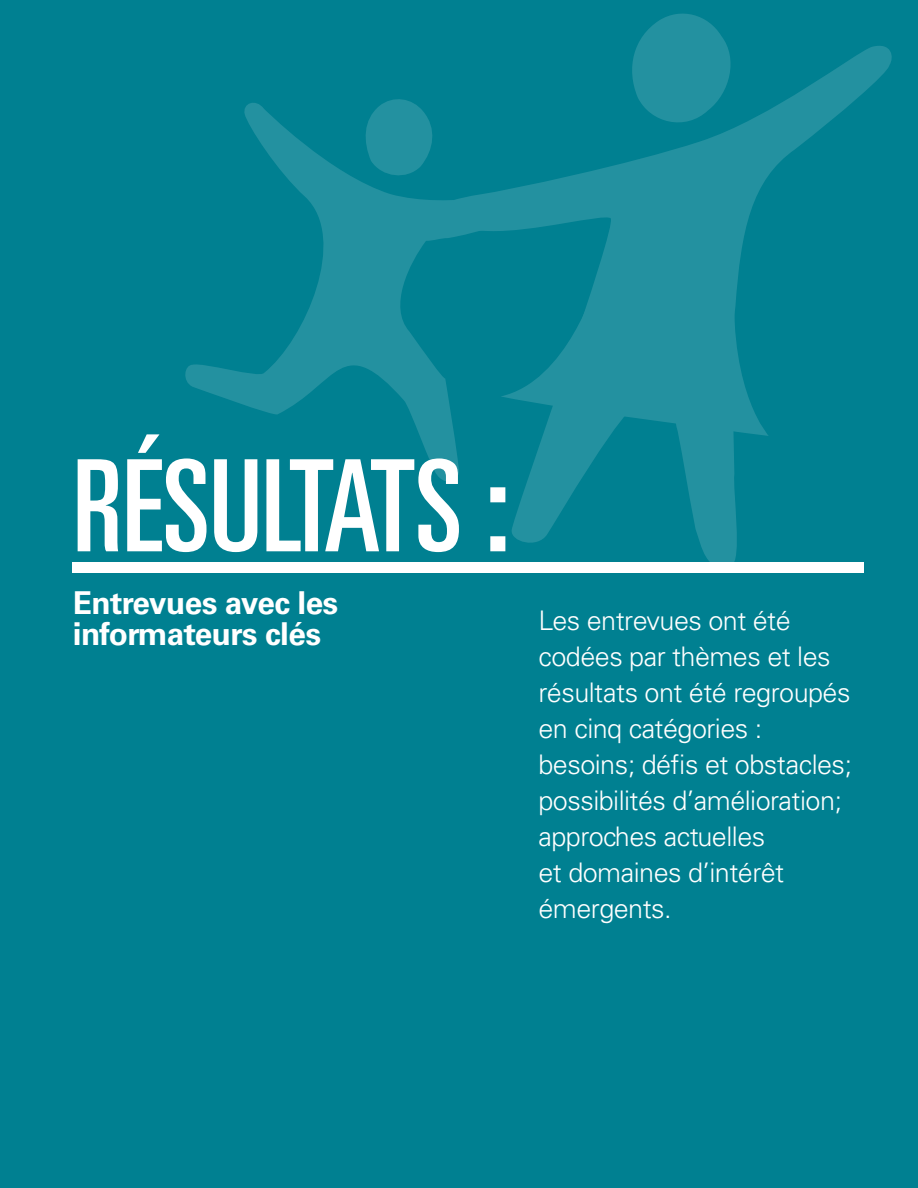
<style>
.page{position:relative;width:918px;height:1188px;background:#008091}
.page>*{position:absolute;margin:0;border:0;box-sizing:border-box;transform-origin:0 0}
.t1{font:ultra-condensed 127.5px "Univers LT Std";color:#fff}
.t2{font:700 31.5px/31.5px "Univers LT Std";letter-spacing:-.02em;color:#fff}
.t3{font:300 27px/36px "Univers LT Std";letter-spacing:-.02em;color:#fff}
</style>
<div class="page">
<div style="left:73px;top:562px;width:791px;height:10px;background:#fff"></div>
<svg style="left:511px;top:13px;width:381px;height:549px"></svg>
<svg style="left:185px;top:95px;width:356px;height:391px"></svg>
<svg style="left:501px;top:282px;width:268px;height:154px"></svg>
<h1 class="t1" style="left:73px;top:433px;width:438px">RÉSULTATS :</h1>
<p class="t2" style="left:73px;top:587px;width:267px">Entrevues avec les informateurs clés</p>
<p class="t3" style="left:538px;top:602px;width:315px">Les entrevues ont été codées par thèmes et les résultats ont été regroupés en cinq catégories : besoins; défis et obstacles; possibilités d’amélioration; approches actuelles<br>et domaines d’intérêt émergents.</p>
</div>
